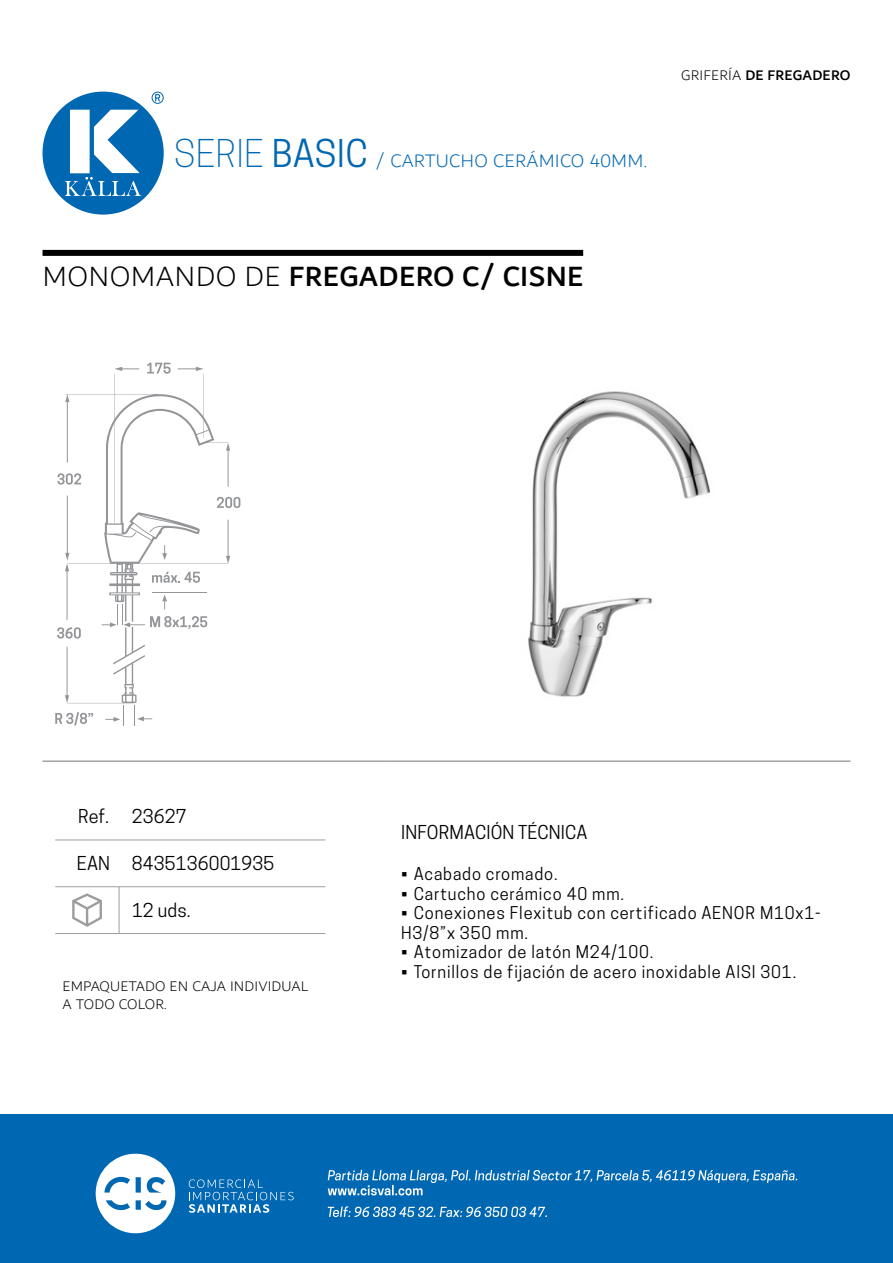
<style>
.page{position:relative;width:893px;height:1263px;background:#fff}
.page>*{position:absolute;margin:0;border:0;box-sizing:border-box;transform-origin:0 0}
.t1{font:500 30px "Dubai";letter-spacing:.01em;color:#000}
.t2{font:300 19.5px "Dubai";letter-spacing:.01em;color:#0067b2}
.t3{font:18px "Cooper Hewitt";letter-spacing:.01em;color:#000}
.t4{font:16.5px/19.5px "Cooper Hewitt";letter-spacing:.05em;color:#000}
.t5{font:300 15px/18px "Dubai";letter-spacing:.01em;color:#000}
.t6{font:500 15px "Dubai";letter-spacing:.01em;color:#000}
.s1{font-family:"Cooper Hewitt";font-size:36px}
.s2{font-family:"Cooper Hewitt";font-weight:400;font-size:36px}
.s3{font-weight:300}
</style>
<div class="page">
<div style="left:0;top:1114px;width:893px;height:149px;background:#0067b2"></div>
<svg style="left:189px;top:1179px;width:105px;height:34px"></svg>
<svg style="left:96px;top:1154px;width:79px;height:79px"></svg>
<svg style="left:328px;top:1170px;width:469px;height:25px"></svg>
<svg style="left:328px;top:1206px;width:219px;height:11px"></svg>
<svg style="left:43px;top:92px;width:121px;height:123px"></svg>
<hr style="left:43px;top:761px;width:127px;height:1px;background:#9d9d9c">
<hr style="left:170px;top:761px;width:218px;height:1px;background:#9d9d9c">
<hr style="left:388px;top:761px;width:462px;height:1px;background:#9d9d9c">
<div style="left:43px;top:250px;width:540px;height:6px;background:#000"></div>
<svg style="left:55px;top:363px;width:185px;height:363px"></svg>
<hr style="left:55px;top:840px;width:64px;height:1px;background:#9d9d9c">
<hr style="left:119px;top:840px;width:206px;height:1px;background:#9d9d9c">
<hr style="left:55px;top:886px;width:64px;height:1px;background:#9d9d9c">
<hr style="left:119px;top:886px;width:206px;height:1px;background:#9d9d9c">
<hr style="left:119px;top:887px;width:1px;height:46px;background:#9d9d9c">
<hr style="left:55px;top:933px;width:64px;height:1px;background:#9d9d9c">
<hr style="left:119px;top:933px;width:206px;height:1px;background:#9d9d9c">
<svg style="left:72px;top:893px;width:30px;height:34px"></svg>
<img style="left:528px;top:391px;width:182px;height:306px">
<h1 class="t2" style="left:174px;top:145px;width:474px"><span class="s1">SERIE</span> <span class="s2">BASIC</span> / CARTUCHO CERÁMICO 40MM.</h1>
<p class="t6" style="left:681px;top:66px;width:171px"><span class="s3">GRIFERÍA</span> DE FREGADERO</p>
<h2 class="t1" style="left:43px;top:258px;width:542px"><span class="s3">MONOMANDO DE</span> FREGADERO C/ CISNE</h2>
<p class="t3" style="left:78px;top:806px;width:32px">Ref.</p>
<p class="t3" style="left:132px;top:806px;width:56px">23627</p>
<p class="t3" style="left:77px;top:853px;width:35px">EAN</p>
<p class="t3" style="left:132px;top:853px;width:144px">8435136001935</p>
<p class="t3" style="left:132px;top:899px;width:60px">12 uds.</p>
<h3 class="t5" style="left:62px;top:977px;width:247px">EMPAQUETADO EN CAJA INDIVIDUAL<br>A TODO COLOR.</h3>
<p class="t3" style="left:401px;top:822px;width:188px">INFORMACIÓN TÉCNICA</p>
<p class="t4" style="left:401px;top:864px;width:158px">• Acabado cromado.</p>
<p class="t4" style="left:401px;top:884px;width:224px">• Cartucho cerámico 40 mm.</p>
<p class="t4" style="left:401px;top:903px;width:421px">• Conexiones Flexitub con certificado AENOR M10x1-<br>H3/8”x 350 mm.</p>
<p class="t4" style="left:401px;top:942px;width:254px">• Atomizador de latón M24/100.</p>
<p class="t4" style="left:401px;top:962px;width:397px">• Tornillos de fijación de acero inoxidable AISI 301.</p>
</div>
